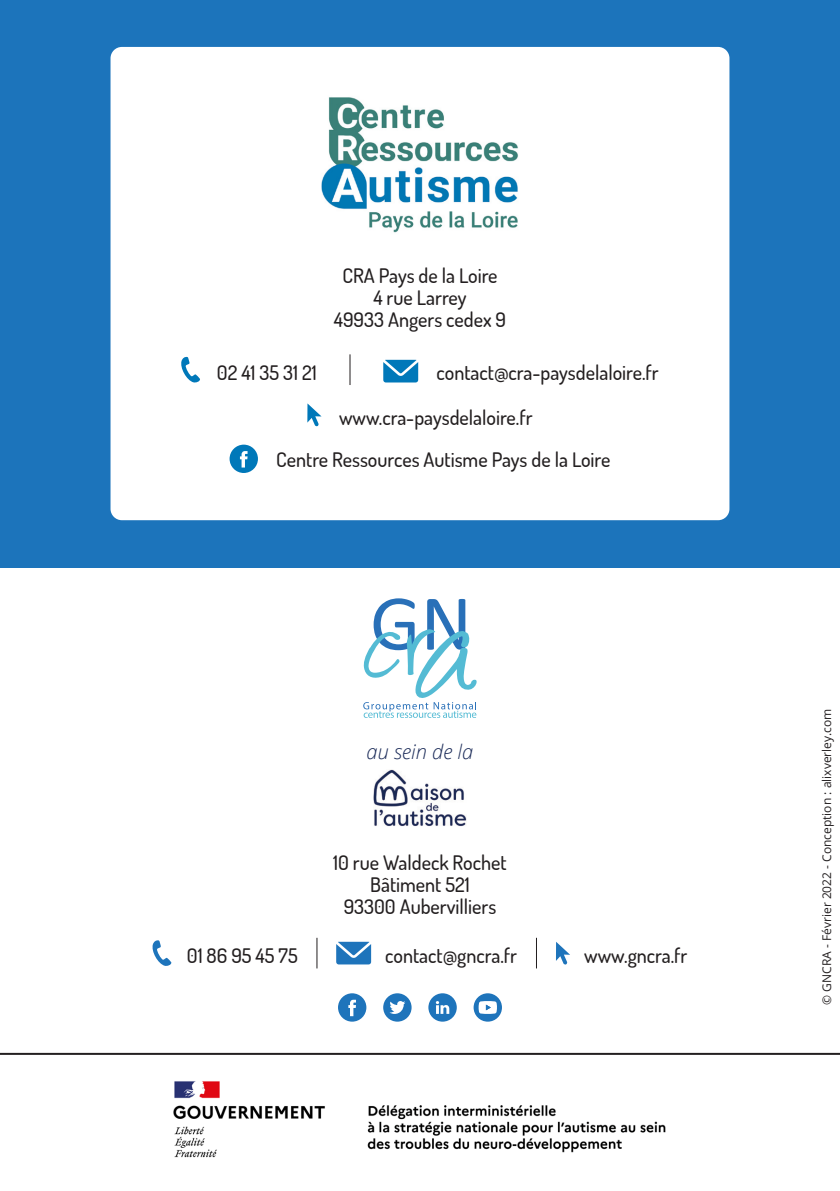
<style>
.page{position:relative;width:840px;height:1191px;background:#fff}
.page>*{position:absolute;margin:0;border:0;box-sizing:border-box;transform-origin:0 0}
.t1{font:200 20px/22px "Dosis";color:#231f20;text-align:center}
.t2{font:italic 300 20px "Open Sans";color:#1c2c59}
.t3{font:12px "Open Sans";color:#231f20}
</style>
<div class="page">
<img style="left:173px;top:1081px;width:493px;height:77px">
<hr style="left:0;top:1052px;width:839px;height:2px;background:#231f20">
<div style="left:0;top:0;width:839px;height:567px;background:#1c74bb"></div>
<div style="left:110px;top:47px;width:619px;height:473px;background:#fff;border-radius:11px"></div>
<hr style="left:349px;top:354px;width:1px;height:31px;background:#231f20">
<svg style="left:181px;top:356px;width:19px;height:27px"></svg>
<svg style="left:383px;top:360px;width:35px;height:22px"></svg>
<svg style="left:307px;top:403px;width:14px;height:23px"></svg>
<svg style="left:229px;top:444px;width:29px;height:29px"></svg>
<img style="left:321px;top:97px;width:197px;height:136px">
<svg style="left:363px;top:598px;width:113px;height:120px"></svg>
<svg style="left:556px;top:942px;width:14px;height:22px"></svg>
<hr style="left:316px;top:937px;width:1px;height:31px;background:#231f20">
<hr style="left:535px;top:937px;width:1px;height:31px;background:#231f20">
<svg style="left:152px;top:940px;width:19px;height:26px"></svg>
<svg style="left:336px;top:941px;width:35px;height:23px"></svg>
<img style="left:373px;top:769px;width:93px;height:57px">
<svg style="left:338px;top:993px;width:28px;height:28px"></svg>
<svg style="left:383px;top:993px;width:28px;height:28px"></svg>
<svg style="left:473px;top:993px;width:28px;height:28px"></svg>
<svg style="left:428px;top:993px;width:28px;height:28px"></svg>
<p class="t1" style="left:333px;top:263px;width:174px">CRA Pays de la Loire<br>4 rue Larrey<br>49933 Angers cedex 9</p>
<p class="t1" style="left:217px;top:360px;width:101px">02 41 35 31 21</p>
<p class="t1" style="left:436px;top:360px;width:223px">contact@cra-paysdelaloire.fr</p>
<p class="t1" style="left:276px;top:395px;width:335px;line-height:42.6px;text-align:left;text-indent:63px">www.cra-paysdelaloire.fr<br>Centre Ressources Autisme Pays de la Loire</p>
<p class="t2" style="left:366px;top:738px;width:108px">au sein de la</p>
<p class="t1" style="left:333px;top:851px;width:175px">10 rue Waldeck Rochet<br>Bâtiment 521<br>93300 Aubervilliers</p>
<p class="t1" style="left:187px;top:944px;width:112px">01 86 95 45 75</p>
<p class="t1" style="left:385px;top:944px;width:133px">contact@gncra.fr</p>
<p class="t1" style="left:584px;top:944px;width:105px">www.gncra.fr</p>
<p class="t3" style="left:818px;top:1004px;width:297px;rotate:-90deg">© GNCRA - Février 2022 - Conception : alixverley.com</p>
</div>
